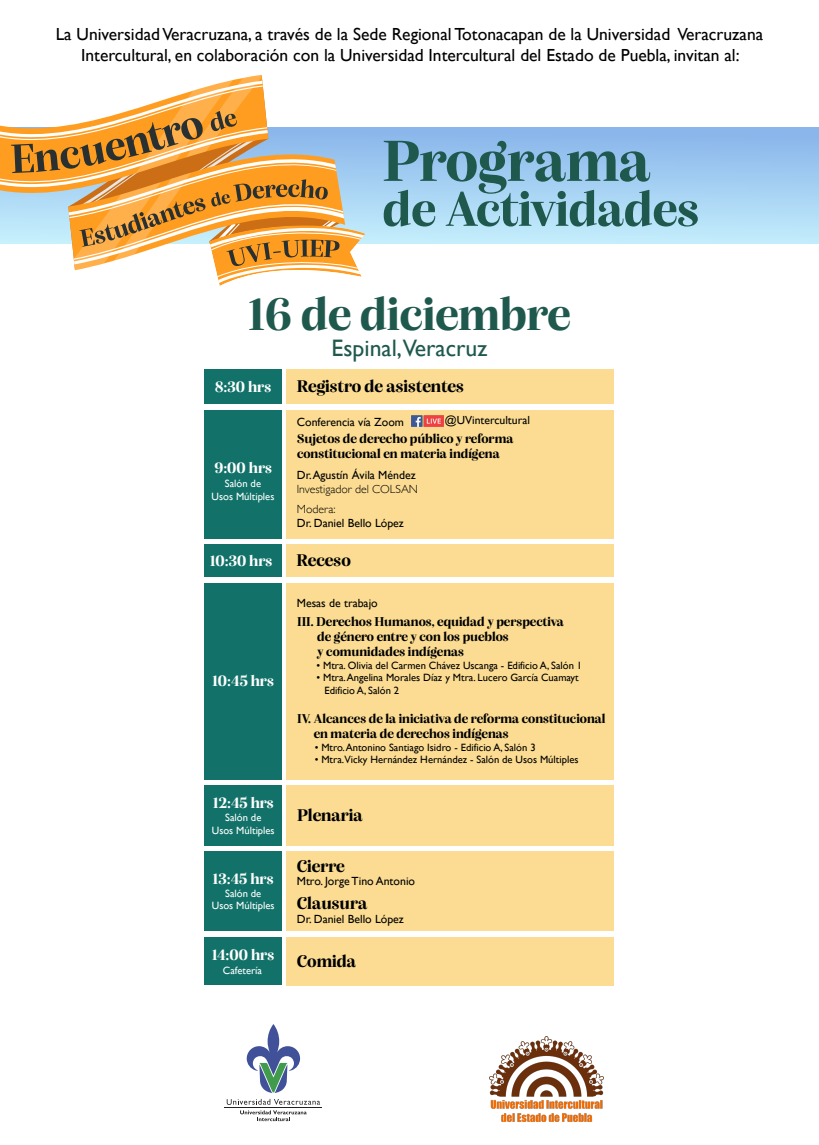
<style>
.page{position:relative;width:819px;height:1145px;background:#fff}
.page>*{position:absolute;margin:0;border:0;box-sizing:border-box;transform-origin:0 0}
.t1{font:700 60.64px "Alga";color:#1f594e}
.t2{font:700 50.84px "Alga";color:#1f594e}
.t3{font:700 47.86px "Alga";color:#1f594e}
.t4{font:23.8px "Gill Sans";color:#1f594e}
.t5{font:700 17.76px "Alga";color:#000}
.t6{font:17.5px/21px "Gill Sans";color:#000;text-align:center}
.t7{font:700 15.84px "Alga";color:#fff}
.t8{font:700 13.47px/15px "Alga";color:#000}
.t9{font:11.81px "Gill Sans";color:#000}
.t10{font:300 11.81px "Gill Sans";color:#000}
.t11{font:11.72px "Gill Sans";color:#000}
.t12{font:10.59px/12.7px "Gill Sans";color:#000}
.t13{font:10.59px/12.7px "Gill Sans";color:#fff;text-align:center}
</style>
<div class="page">
<div style="left:286px;top:369px;width:328px;height:35px;background:#fbdc92"></div>
<div style="left:205px;top:369px;width:77px;height:35px;background:#127269"></div>
<div style="left:286px;top:545px;width:328px;height:32px;background:#fbdc92"></div>
<div style="left:205px;top:545px;width:77px;height:32px;background:#127269"></div>
<div style="left:205px;top:583px;width:77px;height:196px;background:#127269"></div>
<div style="left:286px;top:583px;width:328px;height:196px;background:#fbdc92"></div>
<div style="left:205px;top:410px;width:77px;height:128px;background:#127269"></div>
<div style="left:286px;top:410px;width:328px;height:128px;background:#fbdc92"></div>
<div style="left:286px;top:937px;width:328px;height:48px;background:#fbdc92"></div>
<div style="left:205px;top:937px;width:77px;height:48px;background:#127269"></div>
<div style="left:286px;top:785px;width:328px;height:60px;background:#fbdc92"></div>
<div style="left:205px;top:785px;width:77px;height:60px;background:#127269"></div>
<div style="left:286px;top:851px;width:328px;height:80px;background:#fbdc92"></div>
<div style="left:205px;top:851px;width:77px;height:80px;background:#127269"></div>
<div style="left:0;top:127px;width:819px;height:116px;background:linear-gradient(to bottom,#87b3ea,#c3edfb)"></div>
<svg style="left:0;top:75px;width:365px;height:211px"></svg>
<img style="left:489px;top:1036px;width:114px;height:85px">
<svg style="left:240px;top:1110px;width:67px;height:11px"></svg>
<hr style="left:225px;top:1107px;width:97px;height:1px;background:#222220">
<svg style="left:227px;top:1024px;width:93px;height:80px"></svg>
<img style="left:411px;top:415px;width:33px;height:11px">
<p class="t6" style="left:56px;top:24px;width:709px">La Universidad Veracruzana, a través de la Sede Regional Totonacapan de la Universidad Veracruzana<br>Intercultural, en colaboración con la Universidad Intercultural del Estado de Puebla, invitan al:</p>
<h1 class="t1" style="left:383px;top:125px;width:270px">Programa</h1>
<h2 class="t2" style="left:383px;top:179px;width:318px">de Actividades</h2>
<h3 class="t3" style="left:249px;top:286px;width:323px">16 de diciembre</h3>
<h3 class="t4" style="left:332px;top:333px;width:157px">Espinal,Veracruz</h3>
<p class="t7" style="left:215px;top:378px;width:58px">8:30 hrs</p>
<h3 class="t5" style="left:297px;top:376px;width:169px">Registro de asistentes</h3>
<p class="t7" style="left:214px;top:458px;width:59px">9:00 hrs</p>
<p class="t13" style="left:212px;top:477px;width:64px">Salón de<br>Usos Múltiples</p>
<p class="t9" style="left:297px;top:415px;width:109px">Conferencia vía Zoom</p>
<p class="t11" style="left:445px;top:413px;width:87px">@UVintercultural</p>
<p class="t8" style="left:297px;top:430px;width:218px">Sujetos de derecho público y reforma constitucional en materia indígena</p>
<p class="t9" style="left:297px;top:468px;width:120px">Dr. Agustín Ávila Méndez</p>
<p class="t10" style="left:297px;top:480px;width:123px">Investigador del COLSAN</p>
<p class="t10" style="left:297px;top:500px;width:40px">Modera:</p>
<p class="t9" style="left:297px;top:516px;width:109px">Dr. Daniel Bello López</p>
<p class="t7" style="left:210px;top:551px;width:64px">10:30 hrs</p>
<h3 class="t5" style="left:297px;top:550px;width:56px">Receso</h3>
<p class="t7" style="left:212px;top:671px;width:63px">10:45 hrs</p>
<p class="t7" style="left:213px;top:793px;width:62px">12:45 hrs</p>
<p class="t13" style="left:212px;top:811px;width:64px">Salón de<br>Usos Múltiples</p>
<p class="t7" style="left:213px;top:869px;width:62px">13:45 hrs</p>
<p class="t13" style="left:212px;top:886px;width:64px">Salón de<br>Usos Múltiples</p>
<p class="t7" style="left:212px;top:945px;width:64px">14:00 hrs</p>
<p class="t13" style="left:223px;top:963px;width:41px">Cafetería</p>
<p class="t9" style="left:297px;top:595px;width:82px">Mesas de trabajo</p>
<p class="t8" style="left:317px;top:613px;width:248px;text-indent:-20px">III. Derechos Humanos, equidad y perspectiva de género entre y con los pueblos<br>y comunidades indígenas</p>
<p class="t12" style="left:316px;top:658px;width:267px">• Mtra. Olivia del Carmen Chávez Uscanga - Edificio A, Salón 1</p>
<p class="t12" style="left:324px;top:671px;width:256px;text-indent:-8px">• Mtra. Angelina Morales Díaz y Mtra. Lucero García Cuamayt<br>Edificio A, Salón 2</p>
<p class="t8" style="left:314px;top:710px;width:293px;text-indent:-17px">IV. Alcances de la iniciativa de reforma constitucional en materia de derechos indígenas</p>
<p class="t12" style="left:315px;top:740px;width:222px">• Mtro. Antonino Santiago Isidro - Edificio A, Salón 3</p>
<p class="t12" style="left:315px;top:753px;width:265px">• Mtra.Vicky Hernández Hernández - Salón de Usos Múltiples</p>
<h3 class="t5" style="left:297px;top:804px;width:67px">Plenaria</h3>
<h3 class="t5" style="left:297px;top:855px;width:49px">Cierre</h3>
<p class="t9" style="left:297px;top:874px;width:120px">Mtro. Jorge Tino Antonio</p>
<h3 class="t5" style="left:297px;top:893px;width:72px">Clausura</h3>
<p class="t9" style="left:297px;top:912px;width:109px">Dr. Daniel Bello López</p>
<h3 class="t5" style="left:297px;top:950px;width:61px">Comida</h3>
</div>
